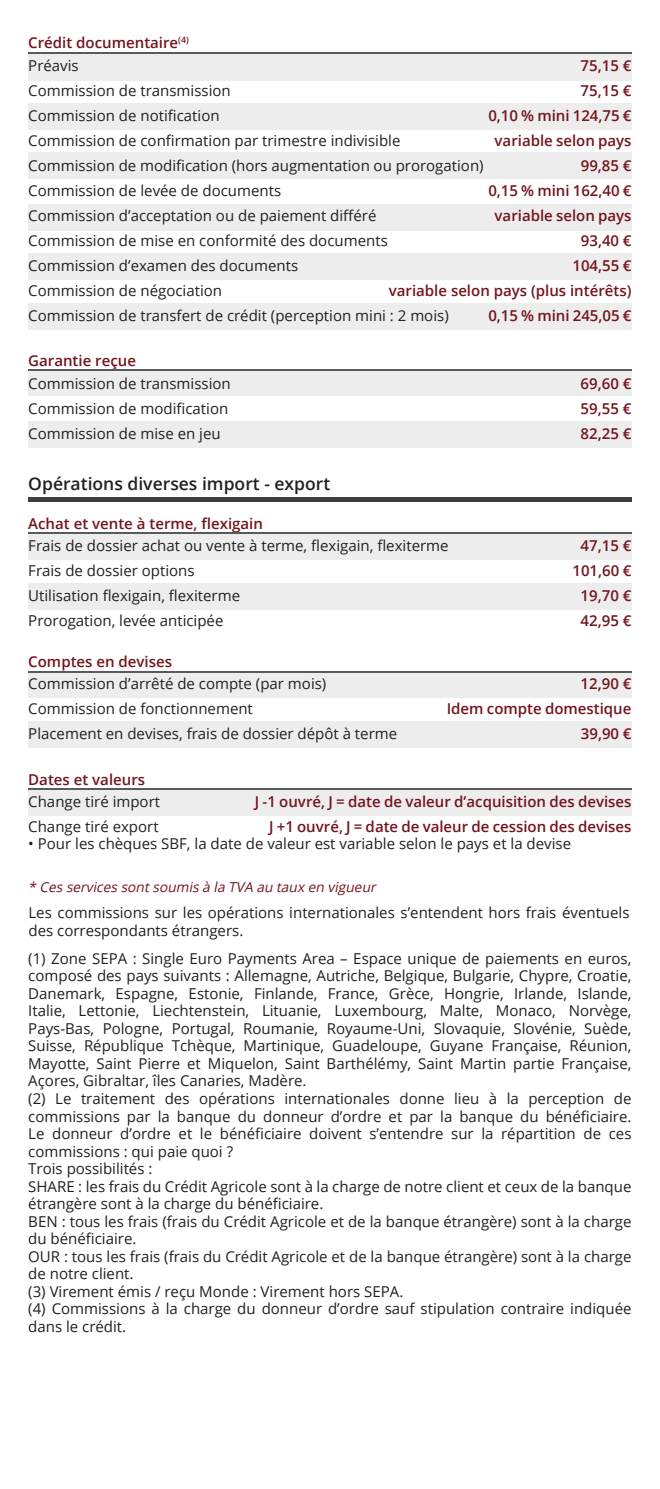
<style>
.page{position:relative;width:660px;height:1489px;background:#fff}
.page>*{position:absolute;margin:0;border:0;box-sizing:border-box;transform-origin:0 0}
.t1{font:600 17.5px "Open Sans";color:#231f20}
.t2{font:15px/17.5px "Open Sans";color:#231f20}
.t3{font:600 15px "Open Sans";color:#74141c}
.t4{font:italic 13.75px "Open Sans";color:#74141c}
</style>
<div class="page">
<div style="left:28px;top:789px;width:603px;height:26px;background:#ededed"></div>
<div style="left:28px;top:721px;width:603px;height:26px;background:#ededed"></div>
<div style="left:28px;top:671px;width:603px;height:26px;background:#ededed"></div>
<div style="left:28px;top:583px;width:603px;height:26px;background:#ededed"></div>
<div style="left:28px;top:533px;width:603px;height:26px;background:#ededed"></div>
<div style="left:28px;top:421px;width:603px;height:26px;background:#ededed"></div>
<div style="left:28px;top:370px;width:603px;height:26px;background:#ededed"></div>
<div style="left:28px;top:303px;width:603px;height:26px;background:#ededed"></div>
<div style="left:28px;top:254px;width:603px;height:26px;background:#ededed"></div>
<div style="left:28px;top:204px;width:603px;height:26px;background:#ededed"></div>
<div style="left:28px;top:153px;width:603px;height:26px;background:#ededed"></div>
<div style="left:28px;top:104px;width:603px;height:26px;background:#ededed"></div>
<div style="left:28px;top:54px;width:603px;height:26px;background:#ededed"></div>
<div style="left:28px;top:497px;width:603px;height:5px;background:#3e3e3e"></div>
<hr style="left:28px;top:369px;width:603px;height:2px;background:#5a5a5a">
<hr style="left:28px;top:532px;width:603px;height:2px;background:#5a5a5a">
<hr style="left:28px;top:670px;width:603px;height:2px;background:#5a5a5a">
<hr style="left:28px;top:788px;width:603px;height:2px;background:#5a5a5a">
<hr style="left:28px;top:52px;width:603px;height:2px;background:#5a5a5a">
<p class="t3" style="left:28px;top:32px;width:162px">Crédit documentaire<sup>(4)</sup></p>
<p class="t2" style="left:28px;top:56px;width:52px">Préavis</p>
<p class="t3" style="left:580px;top:55px;width:52px">75,15 €</p>
<p class="t2" style="left:28px;top:81px;width:204px">Commission de transmission</p>
<p class="t3" style="left:580px;top:80px;width:52px">75,15 €</p>
<p class="t2" style="left:28px;top:106px;width:193px">Commission de notification</p>
<p class="t3" style="left:488px;top:105px;width:144px">0,10 % mini 124,75 €</p>
<p class="t2" style="left:28px;top:131px;width:373px">Commission de confirmation par trimestre indivisible</p>
<p class="t3" style="left:494px;top:130px;width:138px">variable selon pays</p>
<p class="t2" style="left:28px;top:156px;width:456px">Commission de modification (hors augmentation ou prorogation)</p>
<p class="t3" style="left:580px;top:155px;width:52px">99,85 €</p>
<p class="t2" style="left:28px;top:181px;width:254px">Commission de levée de documents</p>
<p class="t3" style="left:488px;top:180px;width:144px">0,15 % mini 162,40 €</p>
<p class="t2" style="left:28px;top:206px;width:349px">Commission d’acceptation ou de paiement différé</p>
<p class="t3" style="left:494px;top:205px;width:138px">variable selon pays</p>
<p class="t2" style="left:28px;top:231px;width:361px">Commission de mise en conformité des documents</p>
<p class="t3" style="left:580px;top:230px;width:52px">93,40 €</p>
<p class="t2" style="left:28px;top:256px;width:271px">Commission d’examen des documents</p>
<p class="t3" style="left:572px;top:255px;width:60px">104,55 €</p>
<p class="t2" style="left:28px;top:281px;width:195px">Commission de négociation</p>
<p class="t3" style="left:388px;top:280px;width:244px">variable selon pays (plus intérêts)</p>
<p class="t2" style="left:28px;top:306px;width:421px">Commission de transfert de crédit (perception mini : 2 mois)</p>
<p class="t3" style="left:488px;top:305px;width:144px">0,15 % mini 245,05 €</p>
<p class="t3" style="left:28px;top:350px;width:109px">Garantie reçue</p>
<p class="t2" style="left:28px;top:374px;width:204px">Commission de transmission</p>
<p class="t3" style="left:580px;top:373px;width:52px">69,60 €</p>
<p class="t2" style="left:28px;top:399px;width:201px">Commission de modification</p>
<p class="t3" style="left:580px;top:398px;width:52px">59,55 €</p>
<p class="t2" style="left:28px;top:424px;width:194px">Commission de mise en jeu</p>
<p class="t3" style="left:580px;top:423px;width:52px">82,25 €</p>
<p class="t1" style="left:28px;top:471px;width:303px">Opérations diverses import - export</p>
<p class="t3" style="left:28px;top:513px;width:236px">Achat et vente à terme, flexigain</p>
<p class="t2" style="left:28px;top:536px;width:421px">Frais de dossier achat ou vente à terme, flexigain, flexiterme</p>
<p class="t3" style="left:580px;top:535px;width:52px">47,15 €</p>
<p class="t2" style="left:28px;top:561px;width:168px">Frais de dossier options</p>
<p class="t3" style="left:572px;top:560px;width:60px">101,60 €</p>
<p class="t2" style="left:28px;top:586px;width:213px">Utilisation flexigain, flexiterme</p>
<p class="t3" style="left:580px;top:585px;width:52px">19,70 €</p>
<p class="t2" style="left:28px;top:611px;width:196px">Prorogation, levée anticipée</p>
<p class="t3" style="left:580px;top:610px;width:52px">42,95 €</p>
<p class="t3" style="left:28px;top:651px;width:145px">Comptes en devises</p>
<p class="t2" style="left:28px;top:674px;width:299px">Commission d’arrêté de compte (par mois)</p>
<p class="t3" style="left:580px;top:673px;width:52px">12,90 €</p>
<p class="t2" style="left:28px;top:699px;width:226px">Commission de fonctionnement</p>
<p class="t3" style="left:446px;top:698px;width:186px">Idem compte domestique</p>
<p class="t2" style="left:28px;top:724px;width:370px">Placement en devises, frais de dossier dépôt à terme</p>
<p class="t3" style="left:580px;top:723px;width:52px">39,90 €</p>
<p class="t3" style="left:28px;top:769px;width:118px">Dates et valeurs</p>
<p class="t2" style="left:28px;top:792px;width:133px">Change tiré import</p>
<p class="t3" style="left:254px;top:790px;width:378px">J -1 ouvré, J = date de valeur d’acquisition des devises</p>
<p class="t2" style="left:28px;top:817px;width:132px">Change tiré export</p>
<p class="t3" style="left:269px;top:815px;width:363px">J +1 ouvré, J = date de valeur de cession des devises</p>
<p class="t2" style="left:28px;top:834px;width:544px">• Pour les chèques SBF, la date de valeur est variable selon le pays et la devise</p>
<p class="t4" style="left:28px;top:877px;width:352px">* Ces services sontsoumis à la TVA au taux en vigueur</p>
<p class="t2" style="left:28px;top:903px;width:602px">Les commissions sur les opérations internationales s’entendent hors frais éventuels des correspondants étrangers.</p>
<p class="t2" style="left:28px;top:949px;width:604px;text-align:justify">(1) Zone SEPA : Single Euro Payments Area – Espace unique de paiements en euros, composé des pays suivants : Allemagne, Autriche, Belgique, Bulgarie, Chypre, Croatie, Danemark, Espagne, Estonie, Finlande, France, Grèce, Hongrie, Irlande, Islande, Italie, Lettonie, Liechtenstein, Lituanie, Luxembourg, Malte, Monaco, Norvège, Pays-Bas, Pologne, Portugal, Roumanie, Royaume-Uni, Slovaquie, Slovénie, Suède, Suisse, République Tchèque, Martinique, Guadeloupe, Guyane Française, Réunion, Mayotte, Saint Pierre et Miquelon, Saint Barthélémy, Saint Martin partie Française, Açores, Gibraltar, îles Canaries, Madère.</p>
<p class="t2" style="left:28px;top:1089px;width:604px;text-align:justify">(2) Le traitement des opérations internationales donne lieu à la perception de commissions par la banque du donneur d’ordre et par la banque du bénéficiaire.<br>Le donneur d’ordre et le bénéficiaire doivent s’entendre sur la répartition de ces commissions : qui paie quoi ?</p>
<p class="t2" style="left:28px;top:1159px;width:126px">Trois possibilités :</p>
<p class="t2" style="left:28px;top:1176px;width:604px">SHARE : les frais du Crédit Agricole sont à la charge de notre client et ceux de la banque étrangère sont à la charge du bénéficiaire.</p>
<p class="t2" style="left:28px;top:1211px;width:604px">BEN : tous les frais (frais du Crédit Agricole et de la banque étrangère) sont à la charge du bénéficiaire.</p>
<p class="t2" style="left:28px;top:1246px;width:604px">OUR : tous les frais (frais du Crédit Agricole et de la banque étrangère) sont à la charge de notre client.</p>
<p class="t2" style="left:28px;top:1281px;width:376px">(3) Virement émis / reçu Monde : Virement hors SEPA.</p>
<p class="t2" style="left:28px;top:1299px;width:604px">(4) Commissions à la charge du donneur d’ordre sauf stipulation contraire indiquée dans le crédit.</p>
</div>
